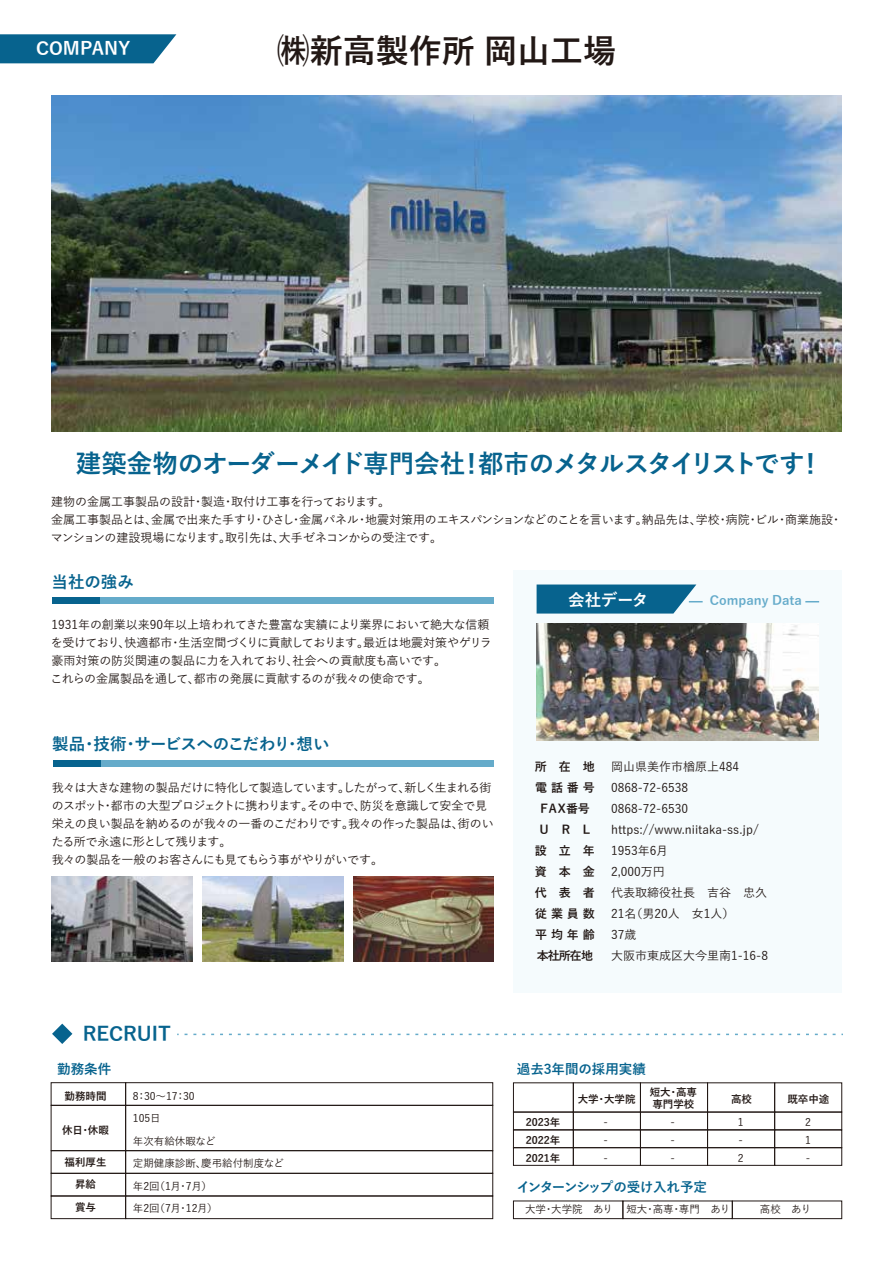
<style>
.page{position:relative;width:893px;height:1263px;background:#fff}
.page>*{position:absolute;margin:0;border:0;box-sizing:border-box;transform-origin:0 0}
.t1{font:700 33px "Yu Gothic";color:#221815}
.t2{font:700 25.5px "Yu Gothic";letter-spacing:-.055em;color:#07638e}
.t3{font:700 19.5px "Yu Gothic";color:#07638e}
.t4{font:700 18px "Yu Gothic";color:#fff}
.t5{font:700 16.5px "Yu Gothic";letter-spacing:-.04em;color:#07638e}
.t6{font:700 16.5px "Yu Gothic";letter-spacing:-.01em;color:#07638e}
.t7{font:700 16.5px "Yu Gothic";letter-spacing:-.015em;color:#fff}
.t8{font:700 13.5px "Yu Gothic";letter-spacing:-.06em;color:#07638e}
.t9{font:700 13.5px "Yu Gothic";color:#07638e}
.t10{font:700 12.9px "Yu Gothic";color:#65abca}
.t11{font:500 12px/21px "Yu Gothic";letter-spacing:-.005em;color:#221815}
.t12{font:500 12px/18px "Yu Gothic";letter-spacing:-.04em;color:#221815}
.t13{font:700 12px/21px "Yu Gothic";letter-spacing:.32em;color:#221815;text-align:center}
.t14{font:500 10.5px/18px "Yu Gothic";color:#221815;text-align:justify}
.t15{font:700 10.5px/22.5px "Yu Gothic";color:#221815;text-align:center}
</style>
<div class="page">
<div style="left:513px;top:571px;width:329px;height:422px;background:#f5fbfd"></div>
<svg style="left:0;top:34px;width:176px;height:29px;background:#186e96"></svg>
<img style="left:52px;top:96px;width:789px;height:335px">
<div style="left:52px;top:597px;width:48px;height:7px;background:#07638e"></div>
<div style="left:100px;top:597px;width:394px;height:7px;background:#65abca"></div>
<div style="left:53px;top:760px;width:48px;height:7px;background:#07638e"></div>
<div style="left:101px;top:760px;width:393px;height:7px;background:#65abca"></div>
<svg style="left:177px;top:1034px;width:666px;height:1px"></svg>
<img style="left:537px;top:623px;width:281px;height:118px">
<svg style="left:537px;top:584px;width:166px;height:29px;background:#23759b"></svg>
<svg style="left:805px;top:601px;width:14px;height:1px"></svg>
<svg style="left:52px;top:1023px;width:20px;height:21px"></svg>
<div style="left:51px;top:1082px;width:75px;height:23px;border:1px solid #221815"></div>
<div style="left:125px;top:1082px;width:368px;height:23px;border:1px solid #221815"></div>
<div style="left:51px;top:1105px;width:75px;height:46px;border:1px solid #221815"></div>
<div style="left:125px;top:1105px;width:368px;height:46px;border:1px solid #221815"></div>
<div style="left:51px;top:1150px;width:75px;height:23px;border:1px solid #221815"></div>
<div style="left:125px;top:1150px;width:368px;height:23px;border:1px solid #221815"></div>
<div style="left:51px;top:1173px;width:75px;height:23px;border:1px solid #221815"></div>
<div style="left:125px;top:1173px;width:368px;height:23px;border:1px solid #221815"></div>
<div style="left:51px;top:1196px;width:75px;height:23px;border:1px solid #221815"></div>
<div style="left:125px;top:1196px;width:368px;height:23px;border:1px solid #221815"></div>
<div style="left:513px;top:1112px;width:60px;height:18px;border:1px solid #221815"></div>
<div style="left:573px;top:1112px;width:68px;height:18px;border:1px solid #221815"></div>
<div style="left:640px;top:1112px;width:68px;height:18px;border:1px solid #221815"></div>
<div style="left:707px;top:1112px;width:68px;height:18px;border:1px solid #221815"></div>
<div style="left:774px;top:1112px;width:68px;height:18px;border:1px solid #221815"></div>
<div style="left:513px;top:1147px;width:60px;height:18px;border:1px solid #221815"></div>
<div style="left:573px;top:1147px;width:68px;height:18px;border:1px solid #221815"></div>
<div style="left:640px;top:1147px;width:68px;height:18px;border:1px solid #221815"></div>
<div style="left:707px;top:1147px;width:68px;height:18px;border:1px solid #221815"></div>
<div style="left:774px;top:1147px;width:68px;height:18px;border:1px solid #221815"></div>
<div style="left:513px;top:1201px;width:110px;height:18px;border:1px solid #221815"></div>
<div style="left:623px;top:1201px;width:109px;height:18px;border:1px solid #221815"></div>
<div style="left:732px;top:1201px;width:110px;height:18px;border:1px solid #221815"></div>
<img style="left:52px;top:877px;width:140px;height:85px">
<img style="left:353px;top:877px;width:141px;height:85px">
<img style="left:203px;top:877px;width:140px;height:85px">
<h3 class="t4" style="left:36px;top:38px;width:96px">COMPANY</h3>
<h1 class="t1" style="left:277px;top:33px;width:341px">㈱新高製作所 岡山工場</h1>
<h2 class="t2" style="left:76px;top:449px;width:749px">建築金物のオーダーメイド専門会社！都市のメタルスタイリストです！</h2>
<p class="t11" style="left:51px;top:491px;width:793px;line-height:18px">建物の金属工事製品の設計・製造・取付け工事を行っております。<br>金属工事製品とは、金属で出来た手すり・ひさし・金属パネル・地震対策用のエキスパンションなどのことを言います。納品先は、学校・病院・ビル・商業施設・マンションの建設現場になります。取引先は、大手ゼネコンからの受注です。</p>
<h3 class="t6" style="left:52px;top:572px;width:84px">当社の強み</h3>
<p class="t11" style="left:51px;top:614px;width:443px;line-height:18px">1931年の創業以来90年以上培われてきた豊富な実績により業界において絶大な信頼を受けており、快適都市・生活空間づくりに貢献しております。最近は地震対策やゲリラ豪雨対策の防災関連の製品に力を入れており、社会への貢献度も高いです。<br>これらの金属製品を通して、都市の発展に貢献するのが我々の使命です。</p>
<h3 class="t7" style="left:568px;top:591px;width:82px">会社データ</h3>
<p class="t10" style="left:710px;top:593px;width:94px">Company Data</p>
<h3 class="t5" style="left:52px;top:735px;width:279px">製品・技術・サービスへのこだわり・想い</h3>
<p class="t12" style="left:52px;top:777px;width:444px">我々は大きな建物の製品だけに特化して製造しています。したがって、新しく生まれる街のスポット・都市の大型プロジェクトに携わります。その中で、防災を意識して安全で見栄えの良い製品を納めるのが我々の一番のこだわりです。我々の作った製品は、街のいたる所で永遠に形として残ります。<br>我々の製品を一般のお客さんにも見てもらう事がやりがいです。</p>
<p class="t13" style="left:535px;top:757px;width:61px">所在地電話番号<br>ＦＡＸ番号<br>ＵＲＬ設立年資本金代表者従業員数平均年齢本社所在地</p>
<p class="t11" style="left:611px;top:755px;width:158px">岡山県美作市楢原上484<br>0868-72-6538<br>0868-72-6530 https://www.niitaka-ss.jp/<br>1953年6月<br>2,000万円<br>代表取締役社長　吉谷　忠久<br>21名（男20人　女1人）<br>37歳<br>大阪市東成区大今里南1-16-8</p>
<h3 class="t3" style="left:83px;top:1023px;width:90px">RECRUIT</h3>
<p class="t9" style="left:57px;top:1061px;width:55px">勤務条件</p>
<p class="t15" style="left:64px;top:1085px;width:43px">勤務時間</p>
<p class="t15" style="left:62px;top:1119px;width:48px">休日・休暇</p>
<p class="t15" style="left:64px;top:1151px;width:43px">福利厚生昇給<br>賞与</p>
<p class="t14" style="left:133px;top:1083px;width:153px;line-height:22.5px;text-align:left">8：30～17：30<br>105日<br>年次有給休暇など<br>定期健康診断、慶弔給付制度など年2回（1月・7月）<br>年2回（7月・12月）</p>
<p class="t9" style="left:517px;top:1061px;width:131px">過去3年間の採用実績</p>
<p class="t15" style="left:650px;top:1086px;width:49px;line-height:12px;text-align:left">短大・高専専門学校</p>
<p class="t15" style="left:578px;top:1088px;width:59px">大学・大学院</p>
<p class="t15" style="left:731px;top:1088px;width:22px">高校</p>
<p class="t15" style="left:787px;top:1088px;width:43px">既卒中途</p>
<p class="t14" style="left:604px;top:1111px;width:6px">- - -</p>
<p class="t14" style="left:670px;top:1111px;width:6px">- - -</p>
<p class="t14" style="left:738px;top:1111px;width:7px">1 - 2</p>
<p class="t14" style="left:805px;top:1111px;width:7px">2<br>1 -</p>
<p class="t8" style="left:517px;top:1179px;width:192px">インターンシップの受け入れ予定</p>
<p class="t14" style="left:525px;top:1199px;width:90px">大学・大学院　あり</p>
<p class="t14" style="left:626px;top:1199px;width:105px">短大・高専・専門　あり</p>
<p class="t14" style="left:760px;top:1199px;width:53px">高校　あり</p>
<p class="t15" style="left:526px;top:1113px;width:36px;line-height:18px;text-align:justify">2023年2022年2021年</p>
</div>
